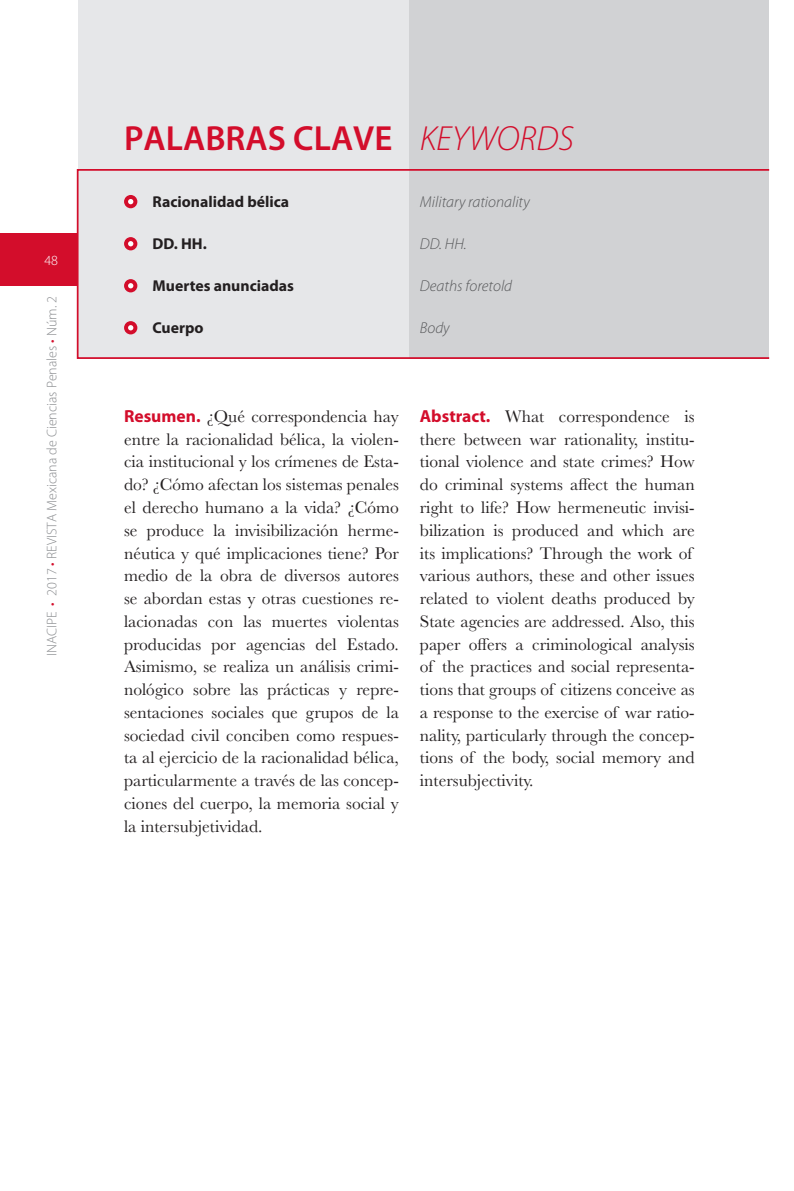
<style>
.page{position:relative;width:794px;height:1191px;background:#fff}
.page>*{position:absolute;margin:0;border:0;box-sizing:border-box;transform-origin:0 0}
.t1{font:600 35px "Myriad Pro";color:#d30d2b}
.t2{font:italic 300 35px "Myriad Pro";color:#d30d2b}
.TXT_Resumen_1er_parr{font:17.5px/22.8px "Baskerville";color:#231f20;text-align:justify}
.palabras_clave{font:700 15.75px "Myriad Pro";color:#231f20}
.palabra_ingles_2{font:italic 300 15.75px "Myriad Pro";color:#57585a}
.t3{font:300 14px "Myriad Pro";color:#8a8c8f}
.t4{font:300 14px "Myriad Pro";color:#fff}
.s1{color:#d30d2b}
.s2{font-family:"Myriad Pro";font-weight:700;color:#d30d2b}
</style>
<div class="page">
<div style="left:78px;top:0;width:331px;height:359px;background:#e6e7e9"></div>
<div style="left:409px;top:0;width:360px;height:359px;background:#d1d2d4"></div>
<div style="left:77px;top:169px;width:693px;height:190px;border:2px solid #d30d2b"></div>
<div style="left:124px;top:195px;width:13px;height:13px;background:#d30d2b;border-radius:50%"></div>
<svg style="left:128px;top:199px;width:5px;height:5px"></svg>
<div style="left:124px;top:237px;width:13px;height:13px;background:#d30d2b;border-radius:50%"></div>
<svg style="left:128px;top:241px;width:5px;height:5px"></svg>
<div style="left:124px;top:279px;width:13px;height:13px;background:#d30d2b;border-radius:50%"></div>
<svg style="left:128px;top:283px;width:5px;height:5px"></svg>
<div style="left:124px;top:321px;width:13px;height:13px;background:#d30d2b;border-radius:50%"></div>
<svg style="left:128px;top:325px;width:5px;height:5px"></svg>
<div style="left:0;top:233px;width:78px;height:53px;background:#d30d2b"></div>
<p class="t4" style="left:44px;top:252px;width:15px">48</p>
<p class="t3" style="left:44px;top:656px;width:362px;rotate:-90deg">INACIPE <span class="s1">•</span> 2017 <span class="s1">•</span> REVISTA Mexicana de Ciencias Penales <span class="s1">•</span> Núm. 2</p>
<p class="t1" style="left:124px;top:119px;width:270px">PALABRAS CLAVE</p>
<p class="t2" style="left:420px;top:120px;width:155px">KEYWORDS</p>
<p class="palabras_clave" style="left:152px;top:193px;width:138px">Racionalidad bélica</p>
<p class="palabras_clave" style="left:152px;top:235px;width:56px">DD. HH.</p>
<p class="palabras_clave" style="left:152px;top:277px;width:143px">Muertes anunciadas</p>
<p class="palabras_clave" style="left:152px;top:319px;width:53px">Cuerpo</p>
<p class="palabra_ingles_2" style="left:420px;top:193px;width:111px">Military rationality</p>
<p class="palabra_ingles_2" style="left:420px;top:235px;width:48px">DD. HH.</p>
<p class="palabra_ingles_2" style="left:420px;top:277px;width:94px">Deaths foretold</p>
<p class="palabra_ingles_2" style="left:420px;top:319px;width:31px">Body</p>
<p class="TXT_Resumen_1er_parr" style="left:124px;top:405px;width:276px"><span class="s2">Resumen.</span> ¿Qué correspondencia hay entre la racionalidad bélica, la violen&shy;cia institucional y los crímenes de Esta&shy;do? ¿Cómo afectan los sistemas penales el derecho humano a la vida? ¿Cómo se produce la invisibilización herme&shy;néutica y qué implicaciones tiene? Por medio de la obra de diversos autores se abordan estas y otras cuestiones re&shy;lacionadas con las muertes violentas producidas por agencias del Estado.<br>Asimismo, se realiza un análisis crimi&shy;nológico sobre las prácticas y repre&shy;sentaciones sociales que grupos de la sociedad civil conciben como respues&shy;ta al ejercicio de la racionalidad bélica, particularmente a través de las concep&shy;ciones del cuerpo, la memoria social y la intersubjetividad.</p>
<p class="TXT_Resumen_1er_parr" style="left:420px;top:405px;width:276px;text-align:left"><span class="s2">Abstract.</span> What correspondence is there between war rationality, institu&shy;tional violence and state crimes? How do criminal systems affect the human right to life? How hermeneutic invisi&shy;bilization is produced and which are its implications? Through the work of various authors, these and other issues related to violent deaths produced by State agencies are addressed. Also, this paper offers a criminological analysis of the practices and social representa&shy;tions that groups of citizens conceive as a response to the exercise of war ratio&shy;nality, particularly through the concep&shy;tions of the body, social memory and intersubjectivity.</p>
</div>
